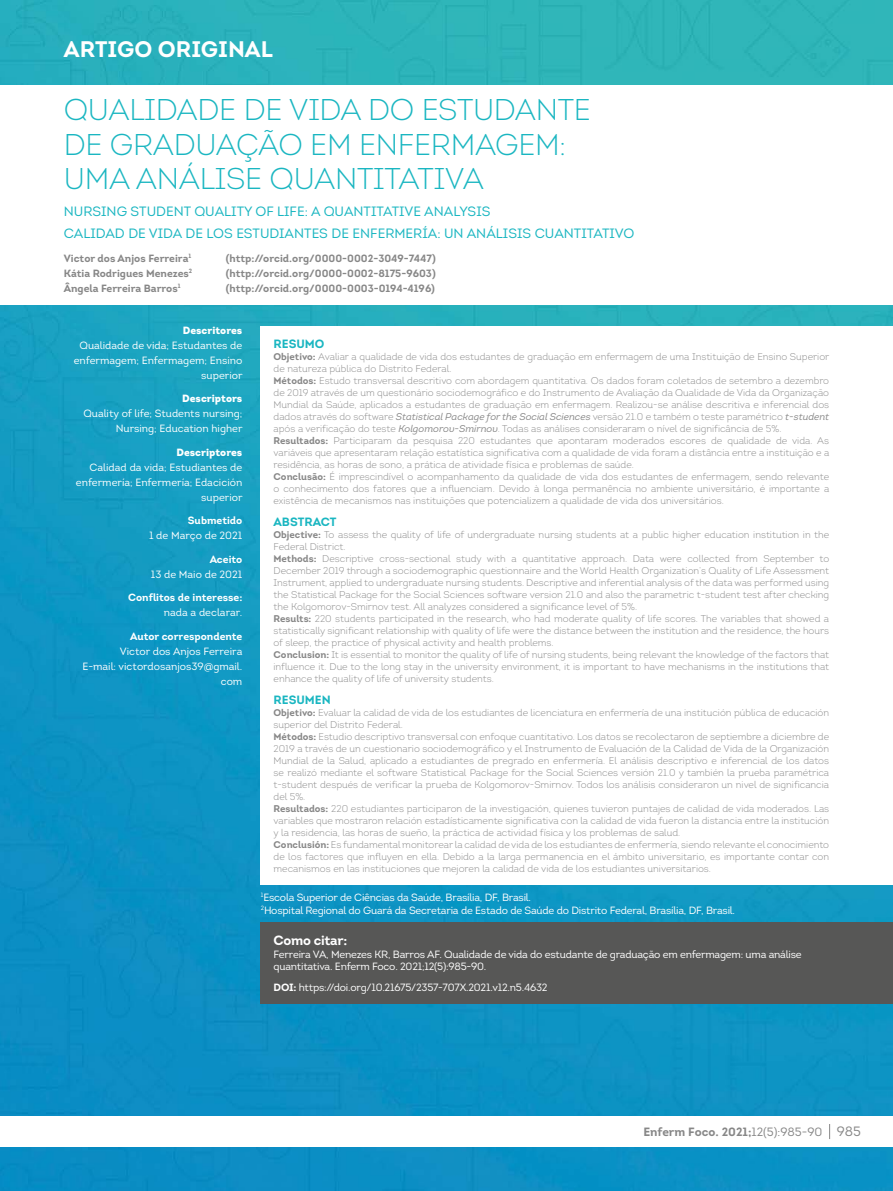
<style>
.page{position:relative;width:893px;height:1191px;background:#fff}
.page>*{position:absolute;margin:0;border:0;box-sizing:border-box;transform-origin:0 0}
.t1{font:30px/34.5px "Intro Light Caps";letter-spacing:-.01em;color:#1ab6c1}
.t2{font:700 22.5px "Intro";color:#fff}
.t3{font:13.5px/22.2px "Intro";color:#1ab6c1}
.t4{font:700 13.5px "Intro";letter-spacing:-.02em;color:#fff}
.t5{font:700 12px "Intro";color:#878787}
.t6{font:700 12px "Intro";color:#1ab6c1}
.t7{font:10.5px/12.6px "Intro";letter-spacing:-.02em;color:#fff}
.t8{font:10.5px/15px "Intro";color:#fff;text-align:right}
.t9{font:700 10.5px "Intro";color:#878787}
.t10{font:700 10.5px "Intro";color:#fff}
.t11{font:900 10.5px "Intro";color:#fff}
.t12{font:300 9.75px/12px "Intro";color:#878787}
.s1{font-weight:700}
.s2{font-weight:400;font-style:italic}
.s3{font-weight:400}
.s4{font-weight:400;font-size:13.5px}
</style>
<div class="page">
<img style="left:0;top:0;width:893px;height:1191px">
<div style="left:0;top:1117px;width:893px;height:30px;background:#fff"></div>
<div style="left:261px;top:326px;width:632px;height:558px;background:#fff"></div>
<div style="left:0;top:85px;width:893px;height:219px;background:#fff"></div>
<div style="left:261px;top:922px;width:632px;height:82px;background:#575756"></div>
<svg style="left:829px;top:1124px;width:1px;height:15px"></svg>
<h2 class="t2" style="left:64px;top:34px;width:210px">ARTIGO ORIGINAL</h2>
<h1 class="t1" style="left:64px;top:92px;width:529px">QUALIDADE DE VIDA DO ESTUDANTE<br>DE GRADUAÇÃO EM ENFERMAGEM:<br>UMA ANÁLISE QUANTITATIVA</h1>
<h3 class="t3" style="left:64px;top:200px;width:572px">NURSING STUDENT QUALITY OF LIFE: A QUANTITATIVE ANALYSIS<br>CALIDAD DE VIDA DE LOS ESTUDIANTES DE ENFERMERÍA: UN ANÁLISIS CUANTITATIVO</h3>
<p class="t9" style="left:64px;top:251px;width:129px">Victor dos Anjos Ferreira<sup>1</sup></p>
<p class="t9" style="left:226px;top:251px;width:212px">(http://orcid.org/0000-0002-3049-7447)</p>
<p class="t9" style="left:64px;top:266px;width:130px">Kátia Rodrigues Menezes<sup>2</sup></p>
<p class="t9" style="left:226px;top:266px;width:211px">(http://orcid.org/0000-0002-8175-9603)</p>
<p class="t9" style="left:64px;top:281px;width:118px">Ângela Ferreira Barros<sup>1</sup></p>
<p class="t9" style="left:226px;top:281px;width:210px">(http://orcid.org/0000-0003-0194-4196)</p>
<p class="t11" style="left:183px;top:323px;width:61px">Descritores</p>
<p class="t8" style="left:74px;top:337px;width:170px">Qualidade de vida; Estudantes de enfermagem; Enfermagem; Ensino superior</p>
<p class="t11" style="left:182px;top:391px;width:62px">Descriptors</p>
<p class="t8" style="left:83px;top:406px;width:161px">Quality of life; Students nursing;<br>Nursing; Education higher</p>
<p class="t11" style="left:177px;top:445px;width:67px">Descriptores</p>
<p class="t8" style="left:76px;top:459px;width:168px">Calidad da vida; Estudiantes de enfermería; Enfermería; Edacición superior</p>
<p class="t10" style="left:188px;top:514px;width:56px">Submetido</p>
<p class="t7" style="left:149px;top:529px;width:95px">1 de Março de 2021</p>
<p class="t10" style="left:210px;top:552px;width:34px">Aceito</p>
<p class="t8" style="left:151px;top:566px;width:93px">13 de Maio de 2021</p>
<p class="t10" style="left:128px;top:591px;width:116px">Conflitos de interesse:</p>
<p class="t8" style="left:164px;top:605px;width:80px">nada a declarar.</p>
<p class="t10" style="left:130px;top:629px;width:114px">Autor correspondente</p>
<p class="t8" style="left:82px;top:643px;width:161px">Victor dos Anjos Ferreira<br>E-mail: victordosanjos39@gmail. com</p>
<p class="t6" style="left:274px;top:336px;width:52px">RESUMO</p>
<p class="t12" style="left:274px;top:350px;width:557px"><span class="s1">Objetivo:</span> Avaliar a qualidade de vida dos estudantes de graduação em enfermagem de uma Instituição de Ensino Superior de natureza pública do Distrito Federal.<br><span class="s1">Métodos:</span> Estudo transversal descritivo com abordagem quantitativa. Os dados foram coletados de setembro a dezembro de 2019 através de um questionário sociodemográfico e do Instrumento de Avaliação da Qualidade de Vida da Organização Mundial da Saúde, aplicados a estudantes de graduação em enfermagem. Realizou-se análise descritiva e inferencial dos dados através do software <span class="s2">Statistical Package for the Social Sciences</span> versão 21.0 e também o teste paramétrico <span class="s2">t-student </span>após a verificação do teste <span class="s2">Kolgomorov-Smirnov</span>. Todas as análises consideraram o nível de significância de 5%.<br><span class="s1">Resultados:</span> Participaram da pesquisa 220 estudantes que apontaram moderados escores de qualidade de vida. As variáveis que apresentaram relação estatística significativa com a qualidade de vida foram a distância entre a instituição e a residência, as horas de sono, a prática de atividade física e problemas de saúde.<br><span class="s1">Conclusão:</span> É imprescindível o acompanhamento da qualidade de vida dos estudantes de enfermagem, sendo relevante o conhecimento dos fatores que a influenciam. Devido à longa permanência no ambiente universitário, é importante a existência de mecanismos nas instituições que potencializem a qualidade de vida dos universitários.</p>
<p class="t6" style="left:274px;top:514px;width:65px">ABSTRACT</p>
<p class="t12" style="left:274px;top:528px;width:557px"><span class="s1">Objective:</span> To assess the quality of life of undergraduate nursing students at a public higher education institution in the Federal District.<br><span class="s1">Methods:</span> Descriptive cross-sectional study with a quantitative approach. Data were collected from September to December 2019 through a sociodemographic questionnaire and the World Health Organization’s Quality of Life Assessment Instrument, applied to undergraduate nursing students. Descriptive and inferential analysis of the data was performed using the Statistical Package for the Social Sciences software version 21.0 and also the parametric t-student test after checking the Kolgomorov-Smirnov test. All analyzes considered a significance level of 5%.<br><span class="s1">Results:</span> 220 students participated in the research, who had moderate quality of life scores. The variables that showed a statistically significant relationship with quality of life were the distance between the institution and the residence, the hours of sleep, the practice of physical activity and health problems.<br><span class="s1">Conclusion:</span> It is essential to monitor the quality of life of nursing students, being relevant the knowledge of the factors that influence it. Due to the long stay in the university environment, it is important to have mechanisms in the institutions that enhance the quality of life of university students.</p>
<p class="t6" style="left:274px;top:692px;width:59px">RESUMEN</p>
<p class="t12" style="left:274px;top:706px;width:557px"><span class="s1">Objetivo:</span> Evaluar la calidad de vida de los estudiantes de licenciatura en enfermería de una institución pública de educación superior del Distrito Federal.<br><span class="s1">Métodos:</span> Estudio descriptivo transversal con enfoque cuantitativo. Los datos se recolectaron de septiembre a diciembre de 2019 a través de un cuestionario sociodemográfico y el Instrumento de Evaluación de la Calidad de Vida de la Organización Mundial de la Salud, aplicado a estudiantes de pregrado en enfermería. El análisis descriptivo e inferencial de los datos se realizó mediante el software Statistical Package for the Social Sciences versión 21.0 y también la prueba paramétrica t-student después de verificar la prueba de Kolgomorov-Smirnov. Todos los análisis consideraron un nivel de significancia del 5%.<br><span class="s1">Resultados:</span> 220 estudiantes participaron de la investigación, quienes tuvieron puntajes de calidad de vida moderados. Las variables que mostraron relación estadísticamente significativa con la calidad de vida fueron la distancia entre la institución y la residencia, las horas de sueño, la práctica de actividad física y los problemas de salud.<br><span class="s1">Conclusión:</span> Es fundamental monitorear la calidad de vida de los estudiantes de enfermería, siendo relevante el conocimiento de los factores que influyen en ella. Debido a la larga permanencia en el ámbito universitario, es importante contar con mecanismos en las instituciones que mejoren la calidad de vida de los estudiantes universitarios.</p>
<p class="t7" style="left:261px;top:891px;width:476px"><sup>1</sup>Escola Superior de Ciências da Saúde, Brasília, DF, Brasil.<br><sup>2</sup>Hospital Regional do Guará da Secretaria de Estado de Saúde do Distrito Federal, Brasília, DF, Brasil.</p>
<h3 class="t4" style="left:274px;top:931px;width:75px">Como citar:</h3>
<p class="t7" style="left:274px;top:947px;width:530px">Ferreira VA, Menezes KR, Barros AF. Qualidade de vida do estudante de graduação em enfermagem: uma análise quantitativa. Enferm Foco. 2021;12(5):985-90.</p>
<p class="t7" style="left:274px;top:981px;width:275px"><span class="s1">DOI:</span> https://doi.org/10.21675/2357-707X.2021.v12.n5.4632</p>
<p class="t5" style="left:643px;top:1123px;width:219px">Enferm Foco. 2021;<span class="s3">12(5):985-90</span> <span class="s4">985</span></p>
</div>
